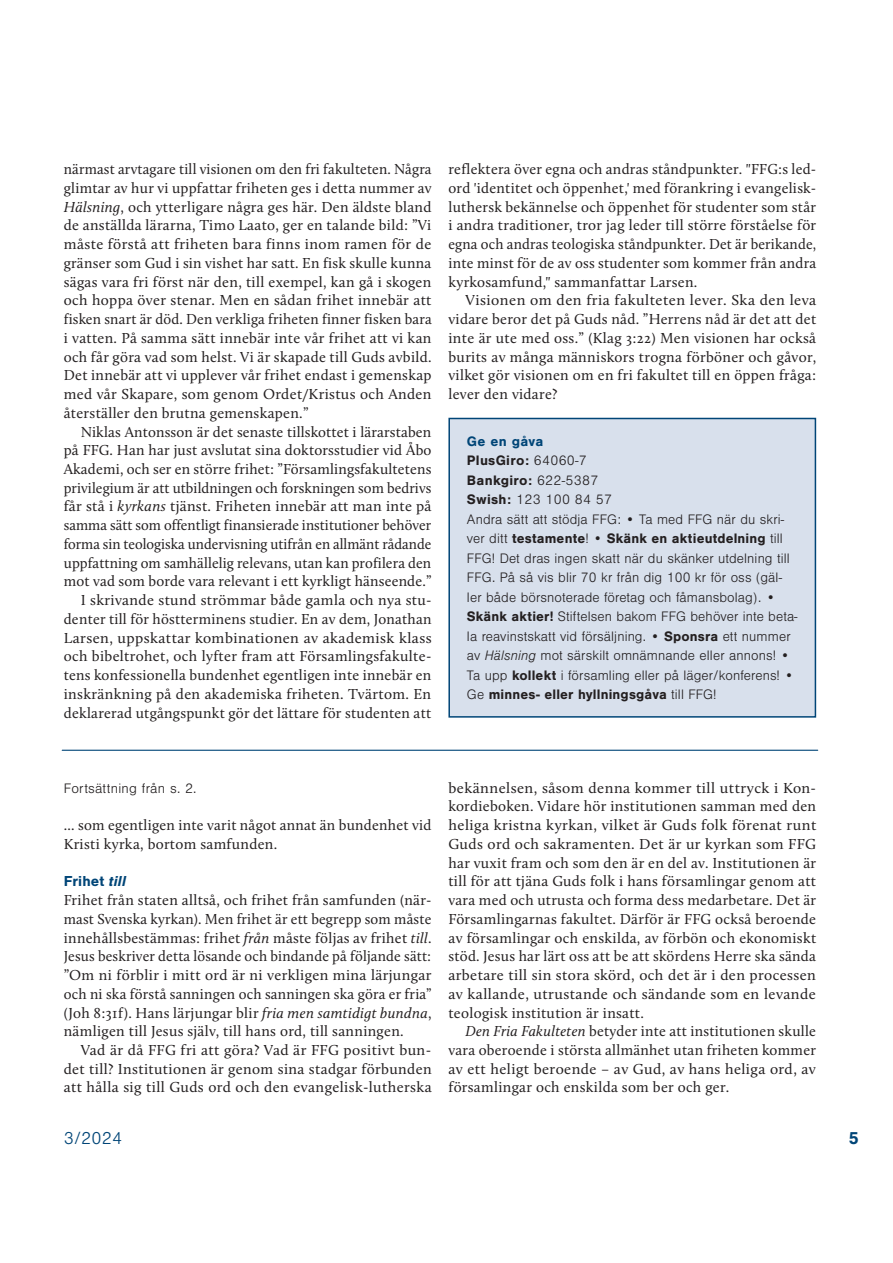
<style>
.page{position:relative;width:893px;height:1263px;background:#fff}
.page>*{position:absolute;margin:0;border:0;box-sizing:border-box;transform-origin:0 0}
.t1{font:300 18px "Nimbus San";color:#004577}
.t2{font:700 18px "Nimbus San";color:#004577}
.t3{font:15px/18.8px "Calluna";letter-spacing:.015em;color:#231f20;text-align:justify}
.t4{font:700 15px "Nimbus San";letter-spacing:.01em;color:#004577}
.t5{font:300 14.25px/19.5px "Nimbus San";letter-spacing:.01em;color:#231f20}
.s1{font-style:italic}
.s2{font-weight:700;color:#004577}
.s3{font-weight:700}
</style>
<div class="page">
<div style="left:449px;top:418px;width:366px;height:299px;background:#d8e0ec"></div>
<div style="left:448px;top:418px;width:368px;height:300px;border:2px solid #004577"></div>
<hr style="left:62px;top:750px;width:756px;height:1px;background:#004577">
<p class="t3" style="left:64px;top:161px;width:369px">närmast arvtagare till visionen om den fri fakulteten. Några glimtar av hur vi uppfattar friheten ges i detta nummer av <span class="s1">Hälsning</span>, och ytterligare några ges här. Den äldste bland de anställda lärarna, Timo Laato, ger en talande bild: ”Vi måste förstå att friheten bara finns inom ramen för de gränser som Gud i sin vishet har satt. En fisk skulle kunna sägas vara fri först när den, till exempel, kan gå i skogen och hoppa över stenar. Men en sådan frihet innebär att fisken snart är död. Den verkliga friheten finner fisken bara i vatten. På samma sätt innebär inte vår frihet att vi kan och får göra vad som helst. Vi är skapade till Guds avbild.<br>Det innebär att vi upplever vår frihet endast i gemenskap med vår Skapare, som genom Ordet/Kristus och Anden återställer den brutna gemenskapen.”</p>
<p class="t3" style="left:64px;top:423px;width:369px;text-align:right">Niklas Antonsson är det senaste tillskottet i lärarstaben på FFG. Han har just avslutat sina doktorsstudier vid Åbo Akademi, och ser en större frihet: ”Församlingsfakultetens privilegium är att utbildningen och forskningen som bedrivs får stå i <span class="s1">kyrkans</span> tjänst. Friheten innebär att man inte på samma sätt som offentligt finansierade institutioner behöver forma sin teologiska undervisning utifrån en allmänt rådande uppfattning om samhällelig relevans, utan kan profilera den mot vad som borde vara relevant i ett kyrkligt hänseende.” I skrivande stund strömmar både gamla och nya stu&shy;denter till för höstterminens studier. En av dem, Jonathan Larsen, uppskattar kombinationen av akademisk klass och bibeltrohet, och lyfter fram att Församlingsfakulte&shy;tens konfessionella bundenhet egentligen inte innebär en inskränkning på den akademiska friheten. Tvärtom. En deklarerad utgångspunkt gör det lättare för studenten att</p>
<p class="t5" style="left:467px;top:432px;width:332px"><span class="s2">Ge en gåva<br></span><span class="s3">PlusGiro:</span> 64060-7<br><span class="s3">Bankgiro:</span> 622-5387<br><span class="s3">Swish:</span> 123 100 84 57<br>Andra sätt att stödja FFG: • Ta med FFG när du skri&shy;ver ditt <span class="s3">testamente</span>! • <span class="s3">Skänk en aktieutdelning</span> till FFG! Det dras ingen skatt när du skänker utdelning till FFG. På så vis blir 70 kr från dig 100 kr för oss (gäl&shy;ler både börsnoterade företag och fåmansbolag). • <span class="s3">Skänk aktier!</span> Stiftelsen bakom FFG behöver inte beta&shy;la reavinstskatt vid försäljning. • <span class="s3">Sponsra</span> ett nummer av <span class="s1">Hälsning</span> mot särskilt omnämnande eller annons! • Ta upp <span class="s3">kollekt</span> i församling eller på läger/konferens! • Ge <span class="s3">minnes- eller hyllningsgåva</span> till FFG!</p>
<p class="t3" style="left:448px;top:161px;width:369px">reflektera över egna och andras ståndpunkter. "FFG:s led&shy;ord 'identitet och öppenhet,' med förankring i evangelisk&shy;luthersk bekännelse och öppenhet för studenter som står i andra traditioner, tror jag leder till större förståelse för egna och andras teologiska ståndpunkter. Det är berikande, inte minst för de av oss studenter som kommer från andra kyrkosamfund," sammanfattar Larsen.</p>
<p class="t3" style="left:448px;top:292px;width:369px;text-indent:17px">Visionen om den fria fakulteten lever. Ska den leva vidare beror det på Guds nåd. ”Herrens nåd är det att det inte är ute med oss.” (Klag 3:22) Men visionen har också burits av många människors trogna förböner och gåvor, vilket gör visionen om en fri fakultet till en öppen fråga: lever den vidare?</p>
<p class="t5" style="left:64px;top:779px;width:134px">Fortsättning från s. 2.</p>
<p class="t3" style="left:64px;top:817px;width:369px">... som egentligen inte varit något annat än bundenhet vid<br>Kristi kyrka, bortom samfunden.</p>
<p class="t4" style="left:64px;top:875px;width:64px">Frihet <span class="s1">till</span></p>
<p class="t3" style="left:64px;top:892px;width:369px">Frihet från staten alltså, och frihet från samfunden (när&shy;mast Svenska kyrkan). Men frihet är ett begrepp som måste innehållsbestämmas: frihet <span class="s1">från</span> måste följas av frihet <span class="s1">till</span>.<br>Jesus beskriver detta lösande och bindande på följande sätt: ”Om ni förblir i mitt ord är ni verkligen mina lärjungar och ni ska förstå sanningen och sanningen ska göra er fria” (Joh 8:31f). Hans lärjungar blir <span class="s1">fria men samtidigt bundna</span>, nämligen till Jesus själv, till hans ord, till sanningen.</p>
<p class="t3" style="left:64px;top:1042px;width:369px;text-indent:17px">Vad är då FFG fri att göra? Vad är FFG positivt bun&shy;det till? Institutionen är genom sina stadgar förbunden att hålla sig till Guds ord och den evangelisk-lutherska</p>
<p class="t3" style="left:448px;top:779px;width:369px">bekännelsen, såsom denna kommer till uttryck i Kon&shy;kordieboken. Vidare hör institutionen samman med den heliga kristna kyrkan, vilket är Guds folk förenat runt Guds ord och sakramenten. Det är ur kyrkan som FFG har vuxit fram och som den är en del av. Institutionen är till för att tjäna Guds folk i hans församlingar genom att vara med och utrusta och forma dess medarbetare. Det är Församlingarnas fakultet. Därför är FFG också beroende av församlingar och enskilda, av förbön och ekonomiskt stöd. Jesus har lärt oss att be att skördens Herre ska sända arbetare till sin stora skörd, och det är i den processen av kallande, utrustande och sändande som en levande teologisk institution är insatt.</p>
<p class="t3" style="left:448px;top:1023px;width:369px;text-indent:17px"><span class="s1">Den Fria Fakulteten</span> betyder inte att institutionen skulle vara oberoende i största allmänhet utan friheten kommer av ett heligt beroende – av Gud, av hans heliga ord, av församlingar och enskilda som ber och ger.</p>
<p class="t1" style="left:64px;top:1131px;width:60px">3/2024</p>
<p class="t2" style="left:848px;top:1131px;width:12px">5</p>
</div>
